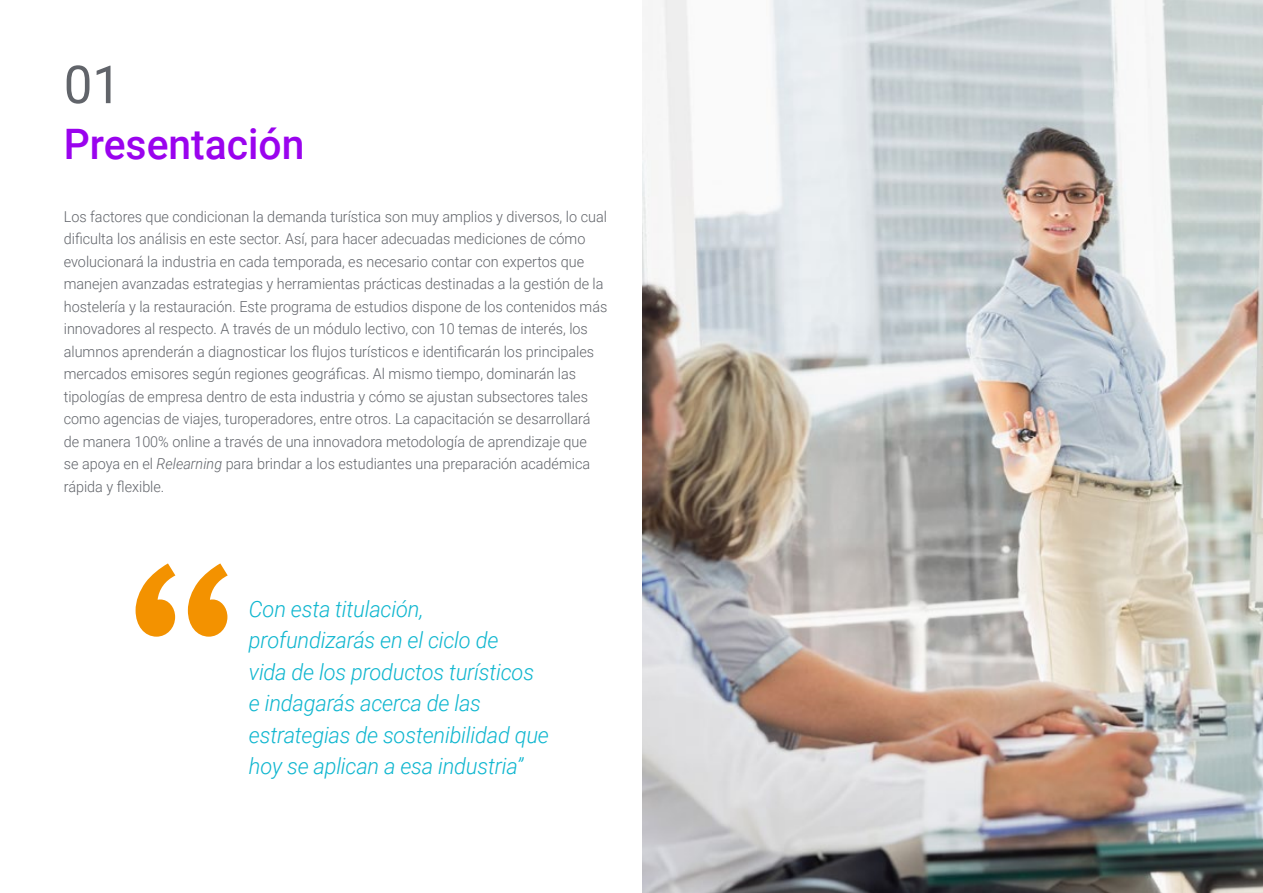
<style>
.page{position:relative;width:1263px;height:893px;background:#fff}
.page>*{position:absolute;margin:0;border:0;box-sizing:border-box;transform-origin:0 0}
.t1{font:52.5px "Roboto";color:#61646a}
.t2{font:500 42px "Roboto";color:#9a03ee}
.t3{font:italic 300 22.5px/31.5px "Roboto";letter-spacing:-.01em;color:#0fb6cf}
.t4{font:300 15px/22.5px "Roboto";color:#61646a;scale:.96 1}
.s1{font-style:italic}
</style>
<div class="page">
<img style="left:642px;top:0;width:621px;height:893px">
<svg style="left:136px;top:563px;width:92px;height:74px"></svg>
<h1 class="t1" style="left:64px;top:48px;width:59px">01</h1>
<h2 class="t2" style="left:64px;top:115px;width:242px">Presentación</h2>
<p class="t4" style="left:64px;top:204px;width:568px">Los factores que condicionan la demanda turística son muy amplios y diversos, lo cual dificulta los análisis en este sector. Así, para hacer adecuadas mediciones de cómo evolucionará la industria en cada temporada, es necesario contar con expertos que manejen avanzadas estrategias y herramientas prácticas destinadas a la gestión de la hostelería y la restauración. Este programa de estudios dispone de los contenidos más innovadores al respecto. A través de un módulo lectivo, con 10 temas de interés, los alumnos aprenderán a diagnosticar los flujos turísticos e identificarán los principales mercados emisores según regiones geográficas. Al mismo tiempo, dominarán las tipologías de empresa dentro de esta industria y cómo se ajustan subsectores tales como agencias de viajes, turoperadores, entre otros. La capacitación se desarrollará de manera 100% online a través de una innovadora metodología de aprendizaje que<br>se apoya en el <span class="s1">Relearning</span> para brindar a los estudiantes una preparación académica rápida y flexible.</p>
<h3 class="t3" style="left:249px;top:592px;width:301px">Con esta titulación, profundizarás en el ciclo de<br>vida de los productos turísticos e indagarás acerca de las estrategias de sostenibilidad que hoy se aplican a esa industria”</h3>
</div>
